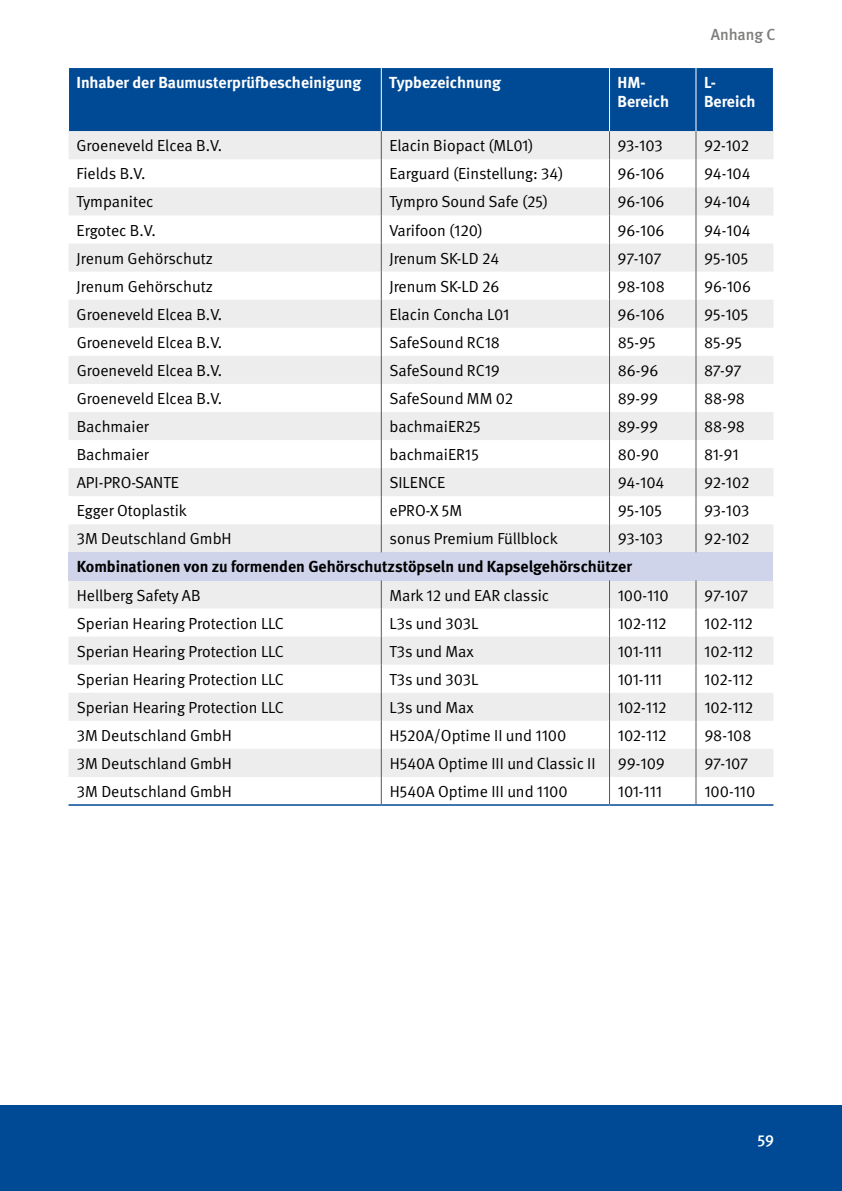
<style>
.page{position:relative;width:842px;height:1191px;background:#fff}
.page>*{position:absolute;margin:0;border:0;box-sizing:border-box;transform-origin:0 0}
.t1{font:16px "DGUV Meta";color:#000}
.t2{font:700 16px/19.2px "DGUV Meta";color:#fff}
.t3{font:700 16px "DGUV Meta";color:#000}
.t4{font:500 16px "DGUV Meta";color:#7e7e7d}
.t5{font:500 16px "DGUV Meta";color:#fff}
</style>
<div class="page">
<div style="left:0;top:1106px;width:842px;height:85px;background:#004994"></div>
<div style="left:69px;top:68px;width:704px;height:63px;background:#004994"></div>
<svg style="left:69px;top:131px;width:704px;height:646px;fill:#ededed"></svg>
<div style="left:69px;top:552px;width:704px;height:28px;background:#d0d4eb"></div>
<hr style="left:609px;top:68px;width:1px;height:63px;background:#fff">
<hr style="left:381px;top:68px;width:1px;height:63px;background:#fff">
<hr style="left:695px;top:68px;width:1px;height:63px;background:#fff">
<svg style="left:695px;top:580px;width:1px;height:224px"></svg>
<svg style="left:609px;top:580px;width:1px;height:224px"></svg>
<svg style="left:381px;top:131px;width:1px;height:421px"></svg>
<svg style="left:381px;top:580px;width:1px;height:224px"></svg>
<hr style="left:69px;top:804px;width:312px;height:1px;background:#004994">
<hr style="left:381px;top:804px;width:228px;height:1px;background:#004994">
<hr style="left:609px;top:804px;width:87px;height:1px;background:#004994">
<hr style="left:696px;top:804px;width:77px;height:1px;background:#004994">
<svg style="left:609px;top:131px;width:1px;height:421px"></svg>
<svg style="left:695px;top:131px;width:1px;height:421px"></svg>
<p class="t4" style="left:711px;top:26px;width:66px">Anhang C</p>
<p class="t2" style="left:77px;top:73px;width:286px">Inhaber der Baumusterprüfbescheinigung</p>
<p class="t2" style="left:389px;top:73px;width:113px">Typbezeichnung</p>
<p class="t2" style="left:617px;top:73px;width:53px">HM-<br>Bereich</p>
<p class="t2" style="left:704px;top:73px;width:53px">L-<br>Bereich</p>
<p class="t1" style="left:77px;top:136px;width:147px">Groeneveld Elcea B.V.</p>
<p class="t1" style="left:389px;top:136px;width:146px">Elacin Biopact (ML01)</p>
<p class="t1" style="left:617px;top:136px;width:47px">93-103</p>
<p class="t1" style="left:704px;top:136px;width:47px">92-102</p>
<p class="t1" style="left:77px;top:165px;width:70px">Fields B.V.</p>
<p class="t1" style="left:389px;top:165px;width:176px">Earguard (Einstellung: 34)</p>
<p class="t1" style="left:617px;top:165px;width:49px">96-106</p>
<p class="t1" style="left:704px;top:165px;width:48px">94-104</p>
<p class="t1" style="left:77px;top:193px;width:78px">Tympanitec</p>
<p class="t1" style="left:389px;top:193px;width:160px">Tympro Sound Safe (25)</p>
<p class="t1" style="left:618px;top:193px;width:49px">96-106</p>
<p class="t1" style="left:704px;top:193px;width:48px">94-104</p>
<p class="t1" style="left:77px;top:221px;width:81px">Ergotec B.V.</p>
<p class="t1" style="left:389px;top:221px;width:95px">Varifoon (120)</p>
<p class="t1" style="left:618px;top:221px;width:49px">96-106</p>
<p class="t1" style="left:704px;top:221px;width:48px">94-104</p>
<p class="t1" style="left:77px;top:249px;width:138px">Jrenum Gehörschutz</p>
<p class="t1" style="left:389px;top:249px;width:111px">Jrenum SK-LD 24</p>
<p class="t1" style="left:618px;top:249px;width:46px">97-107</p>
<p class="t1" style="left:704px;top:249px;width:46px">95-105</p>
<p class="t1" style="left:77px;top:277px;width:138px">Jrenum Gehörschutz</p>
<p class="t1" style="left:389px;top:277px;width:112px">Jrenum SK-LD 26</p>
<p class="t1" style="left:618px;top:277px;width:49px">98-108</p>
<p class="t1" style="left:704px;top:277px;width:49px">96-106</p>
<p class="t1" style="left:77px;top:305px;width:147px">Groeneveld Elcea B.V.</p>
<p class="t1" style="left:389px;top:305px;width:121px">Elacin Concha L01</p>
<p class="t1" style="left:618px;top:305px;width:49px">96-106</p>
<p class="t1" style="left:704px;top:305px;width:46px">95-105</p>
<p class="t1" style="left:77px;top:333px;width:147px">Groeneveld Elcea B.V.</p>
<p class="t1" style="left:389px;top:333px;width:112px">SafeSound RC18</p>
<p class="t1" style="left:618px;top:333px;width:40px">85-95</p>
<p class="t1" style="left:704px;top:333px;width:40px">85-95</p>
<p class="t1" style="left:77px;top:361px;width:147px">Groeneveld Elcea B.V.</p>
<p class="t1" style="left:389px;top:361px;width:112px">SafeSound RC19</p>
<p class="t1" style="left:618px;top:361px;width:42px">86-96</p>
<p class="t1" style="left:704px;top:361px;width:39px">87-97</p>
<p class="t1" style="left:77px;top:389px;width:147px">Groeneveld Elcea B.V.</p>
<p class="t1" style="left:389px;top:389px;width:125px">SafeSound MM 02</p>
<p class="t1" style="left:618px;top:389px;width:42px">89-99</p>
<p class="t1" style="left:704px;top:389px;width:42px">88-98</p>
<p class="t1" style="left:77px;top:417px;width:74px">Bachmaier</p>
<p class="t1" style="left:389px;top:417px;width:93px">bachmaiER25</p>
<p class="t1" style="left:618px;top:417px;width:42px">89-99</p>
<p class="t1" style="left:704px;top:417px;width:42px">88-98</p>
<p class="t1" style="left:77px;top:445px;width:74px">Bachmaier</p>
<p class="t1" style="left:389px;top:445px;width:91px">bachmaiER15</p>
<p class="t1" style="left:618px;top:445px;width:43px">80-90</p>
<p class="t1" style="left:704px;top:445px;width:36px">81-91</p>
<p class="t1" style="left:77px;top:473px;width:104px">API-PRO-SANTE</p>
<p class="t1" style="left:389px;top:473px;width:57px">SILENCE</p>
<p class="t1" style="left:618px;top:473px;width:48px">94-104</p>
<p class="t1" style="left:704px;top:473px;width:47px">92-102</p>
<p class="t1" style="left:77px;top:501px;width:112px">Egger Otoplastik</p>
<p class="t1" style="left:389px;top:501px;width:74px">ePRO-X 5M</p>
<p class="t1" style="left:618px;top:501px;width:46px">95-105</p>
<p class="t1" style="left:704px;top:501px;width:47px">93-103</p>
<p class="t1" style="left:77px;top:529px;width:156px">3M Deutschland GmbH</p>
<p class="t1" style="left:390px;top:529px;width:170px">sonus Premium Füllblock</p>
<p class="t1" style="left:618px;top:529px;width:47px">93-103</p>
<p class="t1" style="left:704px;top:529px;width:47px">92-102</p>
<p class="t3" style="left:77px;top:557px;width:557px">Kombinationen von zu formenden Gehörschutzstöpseln und Kapselgehörschützer</p>
<p class="t1" style="left:77px;top:586px;width:125px">Hellberg Safety AB</p>
<p class="t1" style="left:390px;top:586px;width:161px">Mark 12 und EAR classic</p>
<p class="t1" style="left:618px;top:586px;width:52px">100-110</p>
<p class="t1" style="left:704px;top:586px;width:46px">97-107</p>
<p class="t1" style="left:77px;top:614px;width:209px">Sperian Hearing Protection LLC</p>
<p class="t1" style="left:390px;top:614px;width:90px">L3s und 303L</p>
<p class="t1" style="left:618px;top:614px;width:50px">102-112</p>
<p class="t1" style="left:704px;top:614px;width:50px">102-112</p>
<p class="t1" style="left:77px;top:642px;width:209px">Sperian Hearing Protection LLC</p>
<p class="t1" style="left:390px;top:642px;width:86px">T3s und Max</p>
<p class="t1" style="left:618px;top:642px;width:46px">101-111</p>
<p class="t1" style="left:704px;top:642px;width:50px">102-112</p>
<p class="t1" style="left:77px;top:670px;width:209px">Sperian Hearing Protection LLC</p>
<p class="t1" style="left:390px;top:670px;width:90px">T3s und 303L</p>
<p class="t1" style="left:618px;top:670px;width:46px">101-111</p>
<p class="t1" style="left:704px;top:670px;width:50px">102-112</p>
<p class="t1" style="left:77px;top:698px;width:209px">Sperian Hearing Protection LLC</p>
<p class="t1" style="left:390px;top:698px;width:86px">L3s und Max</p>
<p class="t1" style="left:618px;top:698px;width:50px">102-112</p>
<p class="t1" style="left:704px;top:698px;width:50px">102-112</p>
<p class="t1" style="left:77px;top:726px;width:156px">3M Deutschland GmbH</p>
<p class="t1" style="left:390px;top:726px;width:178px">H520A/Optime II und 1100</p>
<p class="t1" style="left:618px;top:726px;width:50px">102-112</p>
<p class="t1" style="left:704px;top:726px;width:49px">98-108</p>
<p class="t1" style="left:77px;top:754px;width:156px">3M Deutschland GmbH</p>
<p class="t1" style="left:390px;top:754px;width:207px">H540A Optime III und Classic II</p>
<p class="t1" style="left:618px;top:754px;width:48px">99-109</p>
<p class="t1" style="left:704px;top:754px;width:46px">97-107</p>
<p class="t1" style="left:77px;top:782px;width:156px">3M Deutschland GmbH</p>
<p class="t1" style="left:390px;top:782px;width:180px">H540A Optime III und 1100</p>
<p class="t1" style="left:618px;top:782px;width:46px">101-111</p>
<p class="t1" style="left:704px;top:782px;width:52px">100-110</p>
<p class="t5" style="left:757px;top:1131px;width:18px">59</p>
</div>
